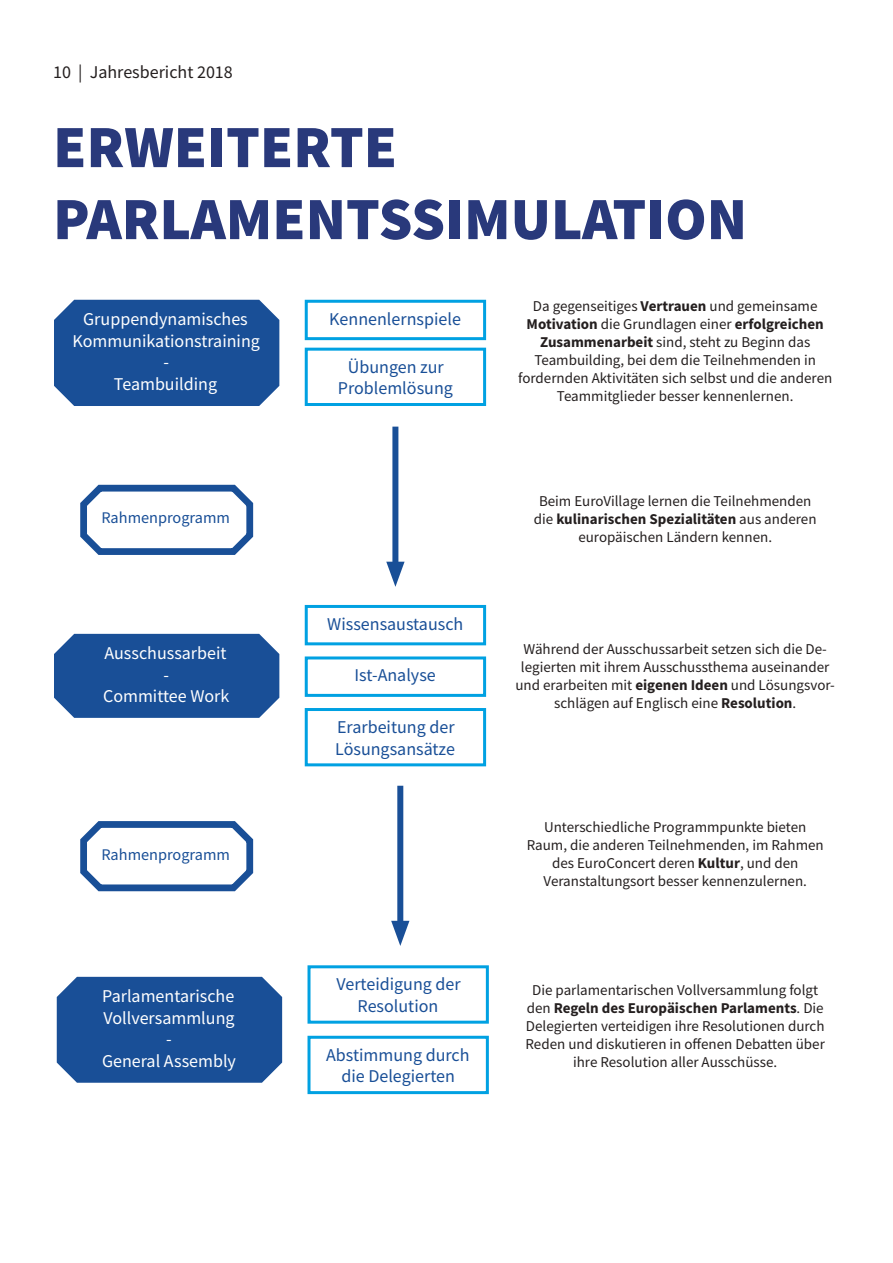
<style>
.page{position:relative;width:893px;height:1263px;background:#fff}
.page>*{position:absolute;margin:0;border:0;box-sizing:border-box;transform-origin:0 0}
.t1{font:900 60px/72px "Source Sans Pro";color:#29397b}
.t2{font:18px/21.6px "Source Sans Pro";color:#194f97;text-align:center}
.t3{font:18px/21.6px "Source Sans Pro";color:#fff;text-align:center}
.t4{font:18px "Source Sans Pro";color:#241f1f}
.t5{font:16.2px "Source Sans Pro";color:#194f97}
.t6{font:15px/18px "Source Sans Pro";color:#241f1f;text-align:center}
.s1{font-weight:700}
</style>
<div class="page">
<div style="left:54px;top:299px;width:226px;height:107px;background:#194f97"></div>
<div style="left:54px;top:633px;width:226px;height:85px;background:#194f97"></div>
<div style="left:56px;top:976px;width:227px;height:107px;background:#194f97"></div>
<svg style="left:80px;top:484px;width:174px;height:71px"></svg>
<svg style="left:80px;top:821px;width:174px;height:71px"></svg>
<svg style="left:304px;top:299px;width:183px;height:107px"></svg>
<svg style="left:304px;top:604px;width:183px;height:42px"></svg>
<svg style="left:304px;top:656px;width:183px;height:41px"></svg>
<svg style="left:304px;top:708px;width:183px;height:59px"></svg>
<svg style="left:307px;top:965px;width:182px;height:59px"></svg>
<svg style="left:307px;top:1035px;width:182px;height:60px"></svg>
<div style="left:392px;top:427px;width:6px;height:145px;background:#194f97"></div>
<svg style="left:386px;top:562px;width:19px;height:25px"></svg>
<div style="left:397px;top:786px;width:6px;height:145px;background:#194f97"></div>
<svg style="left:391px;top:921px;width:18px;height:25px"></svg>
<p class="t4" style="left:53px;top:61px;width:181px">10 | Jahresbericht 2018</p>
<h1 class="t1" style="left:53px;top:110px;width:695px">ERWEITERTE<br>PARLAMENTSSIMULATION</h1>
<p class="t3" style="left:73px;top:308px;width:189px">Gruppendynamisches<br>Kommunikationstraining -<br>Teambuilding</p>
<p class="t5" style="left:101px;top:508px;width:130px">Rahmenprogramm</p>
<p class="t3" style="left:103px;top:642px;width:128px">Ausschussarbeit -<br>Committee Work</p>
<p class="t5" style="left:101px;top:844px;width:130px">Rahmenprogramm</p>
<p class="t3" style="left:102px;top:985px;width:135px">Parlamentarische<br>Vollversammlung -<br>General Assembly</p>
<p class="t2" style="left:329px;top:308px;width:133px">Kennenlernspiele</p>
<p class="t2" style="left:338px;top:356px;width:117px">Übungen zur<br>Problemlösung</p>
<p class="t2" style="left:327px;top:613px;width:138px">Wissensaustausch</p>
<p class="t2" style="left:355px;top:665px;width:83px">Ist-Analyse</p>
<p class="t2" style="left:335px;top:716px;width:121px;text-align:left">Erarbeitung der<br>Lösungsansätze</p>
<p class="t2" style="left:336px;top:973px;width:126px">Verteidigung der<br>Resolution</p>
<p class="t2" style="left:326px;top:1044px;width:145px">Abstimmung durch die Delegierten</p>
<p class="t6" style="left:518px;top:297px;width:316px">Da gegenseitiges <span class="s1">Vertrauen</span> und gemeinsame <span class="s1">Motivation</span> die Grundlagen einer <span class="s1">erfolgreichen Zusammenarbeit</span> sind, steht zu Beginn das Teambuilding, bei dem die Teilnehmenden in fordernden Aktivitäten sich selbst und die anderen Teammitglieder besser kennenlernen.</p>
<p class="t6" style="left:534px;top:492px;width:284px">Beim EuroVillage lernen die Teilnehmenden die <span class="s1">kulinarischen Spezialitäten</span> aus anderen europäischen Ländern kennen.</p>
<p class="t6" style="left:515px;top:640px;width:321px">Wä hrend der Ausschussarbeit setzen sich die De&shy;legierten mit ihrem Ausschussthema auseinander und erarbeiten mit <span class="s1">eigenen Ideen</span> und Lösungsvor&shy;schlägen auf Englisch eine <span class="s1">Resolution</span>.</p>
<p class="t6" style="left:527px;top:818px;width:299px">Unterschiedliche Programmpunkte bieten Raum, die anderen Teilnehmenden, im Rahmen des EuroConcert deren <span class="s1">Kultur</span>, und den Veranstaltungsort besser kennenzulernen.</p>
<p class="t6" style="left:525px;top:981px;width:301px">Die parlamentarischen Vollversammlung folgt den <span class="s1">Regeln des Europäischen Parlaments</span>. Die Delegierten verteidigen ihre Resolutionen durch Reden und diskutieren in offenen Debatten über ihre Resolution aller Ausschüsse.</p>
</div>
